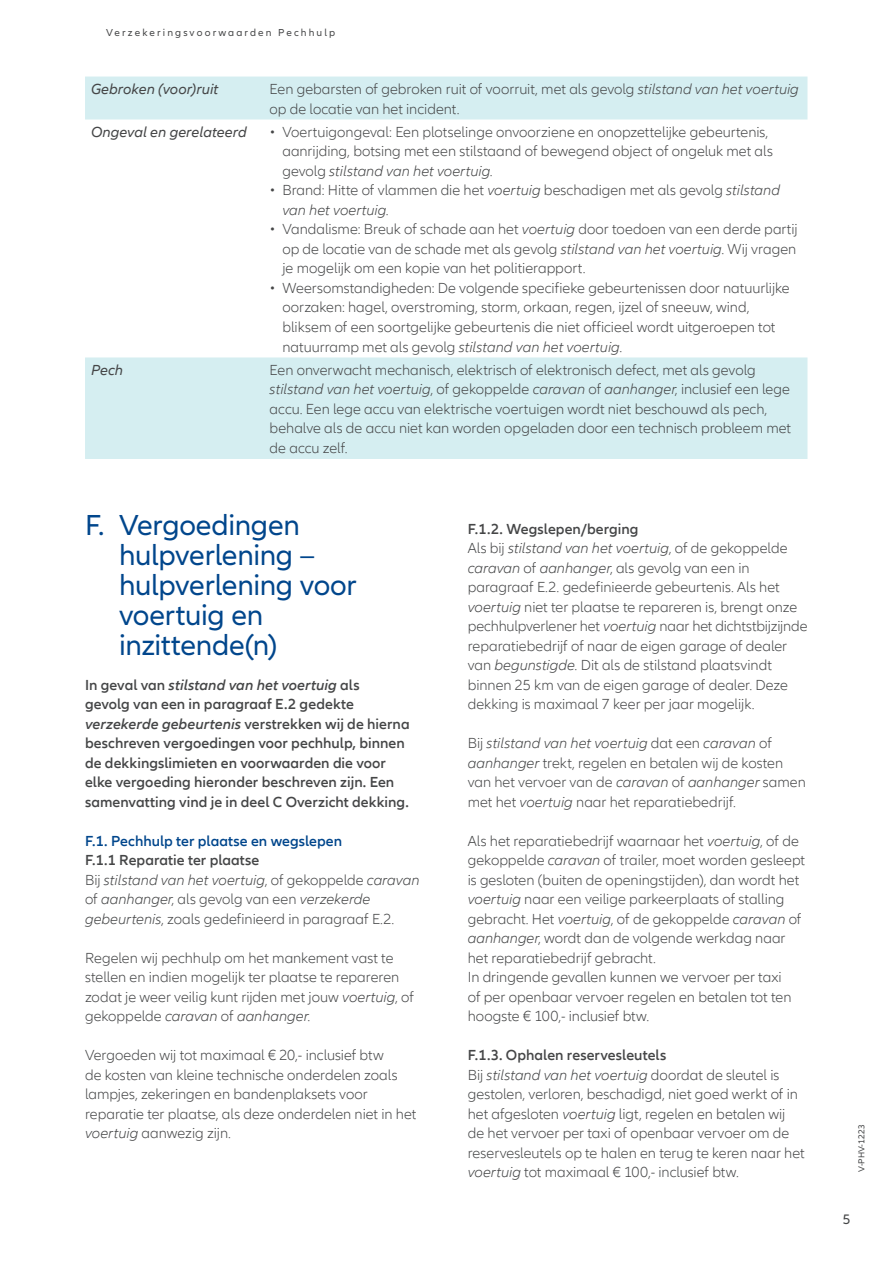
<style>
.page{position:relative;width:893px;height:1263px;background:#fff}
.page>*{position:absolute;margin:0;border:0;box-sizing:border-box;transform-origin:0 0}
.t1{font:30px/30px "Allianz Neo";letter-spacing:-.01em;color:#01468c}
.t2{font:300 15px/19.5px "Allianz Neo";color:#454647}
.t3{font:600 15px/19.5px "Allianz Neo";letter-spacing:.005em;color:#454647}
.t4{font:italic 15px "Allianz Neo";color:#454647}
.t5{font:600 15px "Allianz Neo";letter-spacing:.005em;color:#01468c}
.t6{font:14.25px "Allianz Neo";color:#454647}
.t7{font:10.5px "Allianz Neo";letter-spacing:.2em;color:#454647}
.t8{font:9px "Allianz Neo";color:#454647}
.s1{font-style:italic}
.s2{font-weight:600}
</style>
<div class="page">
<svg style="left:85px;top:77px;width:722px;height:382px"></svg>
<p class="t7" style="left:106px;top:27px;width:230px">Verzekeringsvoorwaarden Pechhulp</p>
<p class="t4" style="left:91px;top:80px;width:129px">Gebroken (voor)ruit</p>
<p class="t2" style="left:270px;top:80px;width:531px">Een gebarsten of gebroken ruit of voorruit, met als gevolg <span class="s1">stilstand van het voertuig </span>op de locatie van het incident.</p>
<p class="t4" style="left:91px;top:123px;width:157px">Ongeval en gerelateerd</p>
<p class="t2" style="left:282px;top:123px;width:492px;text-indent:-13px">• Voertuigongeval: Een plotselinge onvoorziene en onopzettelijke gebeurtenis, aanrijding, botsing met een stilstaand of bewegend object of ongeluk met als gevolg <span class="s1">stilstand van het voertuig</span>.</p>
<p class="t2" style="left:282px;top:181px;width:499px;text-indent:-13px">• Brand: Hitte of vlammen die het <span class="s1">voertuig</span> beschadigen met als gevolg <span class="s1">stilstand van het voertuig</span>.</p>
<p class="t2" style="left:282px;top:220px;width:517px;text-align:justify;text-indent:-13px">• Vandalisme: Breuk of schade aan het <span class="s1">voertuig</span> door toedoen van een derde partij op de locatie van de schade met als gevolg <span class="s1">stilstand van het voertuig</span>. Wij vragen je mogelijk om een kopie van het politierapport.</p>
<p class="t2" style="left:282px;top:279px;width:509px;text-indent:-13px">• Weersomstandigheden: De volgende specifieke gebeurtenissen door natuurlijke oorzaken: hagel, overstroming, storm, orkaan, regen, ijzel of sneeuw, wind, bliksem of een soortgelijke gebeurtenis die niet officieel wordt uitgeroepen tot natuurramp met als gevolg <span class="s1">stilstand van het voertuig</span>.</p>
<p class="t4" style="left:91px;top:361px;width:34px">Pech</p>
<p class="t2" style="left:270px;top:361px;width:523px">Een onverwacht mechanisch, elektrisch of elektronisch defect, met als gevolg <span class="s1">stilstand van het voertuig</span>, of gekoppelde <span class="s1">caravan</span> of <span class="s1">aanhanger</span>, inclusief een lege accu. Een lege accu van elektrische voertuigen wordt niet beschouwd als pech, behalve als de accu niet kan worden opgeladen door een technisch probleem met de accu zelf.</p>
<h1 class="t1" style="left:119px;top:511px;width:239px;text-indent:-34px">F. Vergoedingen hulpverlening – hulpverlening voor voertuig en inzittende(n)</h1>
<p class="t3" style="left:85px;top:675px;width:326px">In geval van <span class="s1">stilstand van het voertuig</span> als<br>gevolg van een in paragraaf E.2 gedekte <span class="s1">verzekerde gebeurtenis</span> verstrekken wij de hierna beschreven vergoedingen voor pechhulp, binnen de dekkingslimieten en voorwaarden die voor elke vergoeding hieronder beschreven zijn. Een samenvatting vind je in deel C Overzicht dekking.</p>
<p class="t5" style="left:85px;top:832px;width:259px">F.1. Pechhulp ter plaatse en wegslepen</p>
<p class="t2" style="left:85px;top:851px;width:336px"><span class="s2">F.1.1 Reparatie ter plaatse<br></span>Bij <span class="s1">stilstand van het voertuig</span>, of gekoppelde <span class="s1">caravan </span>of <span class="s1">aanhanger</span>, als gevolg van een <span class="s1">verzekerde gebeurtenis</span>, zoals gedefinieerd in paragraaf E.2.</p>
<p class="t2" style="left:85px;top:948px;width:331px">Regelen wij pechhulp om het mankement vast te stellen en indien mogelijk ter plaatse te repareren zodat je weer veilig kunt rijden met jouw <span class="s1">voertuig</span>, of gekoppelde <span class="s1">caravan</span> of <span class="s1">aanhanger</span>.</p>
<p class="t2" style="left:85px;top:1046px;width:333px">Vergoeden wij tot maximaal € 20,- inclusief btw<br>de kosten van kleine technische onderdelen zoals lampjes, zekeringen en bandenplaksets voor reparatie ter plaatse, als deze onderdelen niet in het <span class="s1">voertuig</span> aanwezig zijn.</p>
<p class="t2" style="left:468px;top:519px;width:341px"><span class="s2">F.1.2. Wegslepen/berging<br></span>Als bij <span class="s1">stilstand van het voertuig</span>, of de gekoppelde <span class="s1">caravan</span> of <span class="s1">aanhanger</span>, als gevolg van een in paragraaf E.2. gedefinieerde gebeurtenis. Als het <span class="s1">voertuig</span> niet ter plaatse te repareren is, brengt onze pechhulpverlener het <span class="s1">voertuig</span> naar het dichtstbijzijnde reparatiebedrijf of naar de eigen garage of dealer van <span class="s1">begunstigde</span>. Dit als de stilstand plaatsvindt binnen 25 km van de eigen garage of dealer. Deze dekking is maximaal 7 keer per jaar mogelijk.</p>
<p class="t2" style="left:468px;top:734px;width:340px">Bij <span class="s1">stilstand van het voertuig</span> dat een <span class="s1">caravan</span> of <span class="s1">aanhanger</span> trekt, regelen en betalen wij de kosten van het vervoer van de <span class="s1">caravan</span> of <span class="s1">aanhanger</span> samen met het <span class="s1">voertuig</span> naar het reparatiebedrijf.</p>
<p class="t2" style="left:468px;top:831px;width:339px">Als het reparatiebedrijf waarnaar het <span class="s1">voertuig</span>, of de gekoppelde <span class="s1">caravan</span> of trailer, moet worden gesleept is gesloten (buiten de openingstijden), dan wordt het <span class="s1">voertuig</span> naar een veilige parkeerplaats of stalling gebracht. Het <span class="s1">voertuig</span>, of de gekoppelde <span class="s1">caravan</span> of <span class="s1">aanhanger</span>, wordt dan de volgende werkdag naar het reparatiebedrijf gebracht.<br>In dringende gevallen kunnen we vervoer per taxi<br>of per openbaar vervoer regelen en betalen tot ten hoogste € 100,- inclusief btw.</p>
<p class="t2" style="left:468px;top:1046px;width:339px"><span class="s2">F.1.3. Ophalen reservesleutels<br></span>Bij <span class="s1">stilstand van het voertuig</span> doordat de sleutel is gestolen, verloren, beschadigd, niet goed werkt of in het afgesloten <span class="s1">voertuig</span> ligt, regelen en betalen wij de het vervoer per taxi of openbaar vervoer om de reservesleutels op te halen en terug te keren naar het <span class="s1">voertuig</span> tot maximaal € 100,- inclusief btw.</p>
<p class="t8" style="left:856px;top:1172px;width:49px;rotate:-90deg">V-PHV-1223</p>
<p class="t6" style="left:843px;top:1211px;width:9px">5</p>
</div>
